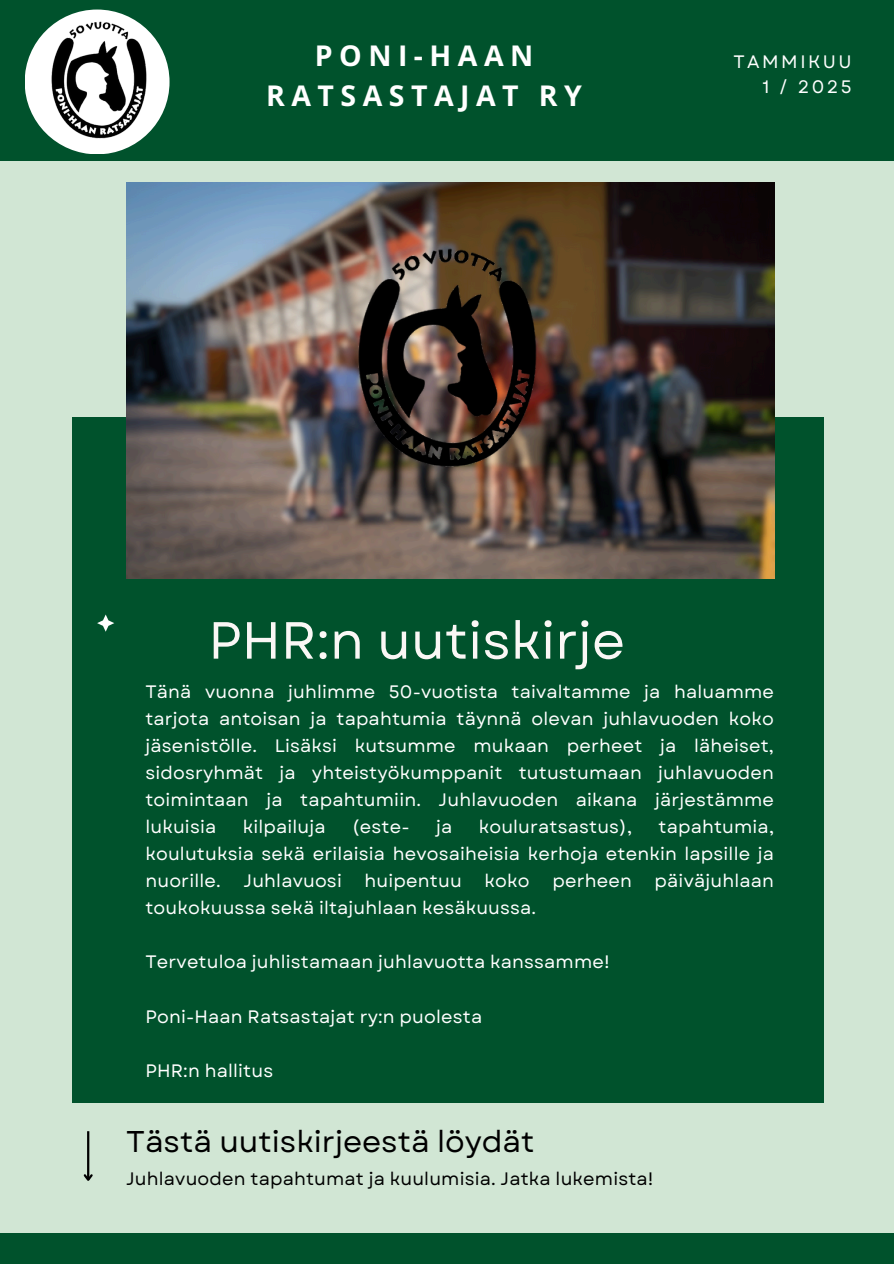
<style>
.page{position:relative;width:894px;height:1264px;background:#fff}
.page>*{position:absolute;margin:0;border:0;box-sizing:border-box;transform-origin:0 0}
.t1{font:52.05px "Garet";color:#faf7f5}
.t2{font:30px "Garet";color:#000}
.t3{font:700 28.5px/39.3px "Open Sans";letter-spacing:.225em;color:#fff;text-align:center}
.t4{font:18px/27px "Garet";letter-spacing:.01em;color:#fff;text-align:justify}
.t5{font:18px "Garet";letter-spacing:.01em;color:#000}
.t6{font:18px/24.8px "Garet";letter-spacing:.14em;color:#fff;text-align:right}
</style>
<div class="page">
<div style="left:0;top:0;width:893px;height:1263px;background:#d1e6d4"></div>
<div style="left:0;top:1232px;width:893px;height:31px;background:#00522c"></div>
<div style="left:72px;top:418px;width:751px;height:684px;background:#00522c"></div>
<svg style="left:97px;top:614px;width:17px;height:17px"></svg>
<hr style="left:87px;top:1131px;width:2px;height:48px;background:#000">
<svg style="left:83px;top:1172px;width:10px;height:9px"></svg>
<div style="left:0;top:0;width:893px;height:161px;background:#00522c"></div>
<div style="left:25px;top:10px;width:144px;height:144px;background:#fff;border-radius:50%"></div>
<img style="left:126px;top:182px;width:648px;height:397px">
<img style="left:340px;top:198px;width:239px;height:327px">
<img style="left:42px;top:9px;width:127px;height:145px">
<h2 class="t3" style="left:266px;top:35px;width:317px">PONI-HAAN<br>RATSASTAJAT RY</h2>
<h4 class="t6" style="left:733px;top:50px;width:120px">TAMMIKUU<br>1 / 2025</h4>
<p class="t1" style="left:208px;top:603px;width:418px">PHR:n uutiskirje</p>
<p class="t4" style="left:145px;top:678px;width:630px">Tänä vuonna juhlimme 50-vuotista taivaltamme ja haluamme tarjota antoisan ja tapahtumia täynnä olevan juhlavuoden koko jäsenistölle. Lisäksi kutsumme mukaan perheet ja läheiset, sidosryhmät ja yhteistyökumppanit tutustumaan juhlavuoden toimintaan ja tapahtumiin. Juhlavuoden aikana järjestämme lukuisia</p>
<p class="t4" style="left:242px;top:813px;width:84px">kilpailuja</p>
<p class="t4" style="left:352px;top:813px;width:59px">(este-</p>
<p class="t4" style="left:436px;top:813px;width:18px">ja</p>
<p class="t4" style="left:478px;top:813px;width:155px">kouluratsastus),</p>
<p class="t4" style="left:145px;top:813px;width:630px;text-indent:513px">tapahtumia, koulutuksia sekä erilaisia hevosaiheisia kerhoja etenkin lapsille ja nuorille.</p>
<p class="t4" style="left:243px;top:867px;width:100px">Juhlavuosi</p>
<p class="t4" style="left:364px;top:867px;width:99px">huipentuu</p>
<p class="t4" style="left:484px;top:867px;width:47px">koko</p>
<p class="t4" style="left:552px;top:867px;width:81px">perheen</p>
<p class="t4" style="left:654px;top:867px;width:121px">päiväjuhlaan</p>
<p class="t4" style="left:145px;top:894px;width:392px">toukokuussa sekä iltajuhlaan kesäkuussa.</p>
<p class="t4" style="left:145px;top:948px;width:465px">Tervetuloa juhlistamaan juhlavuotta kanssamme!</p>
<h1 class="t4" style="left:145px;top:1002px;width:338px">Poni-Haan Ratsastajat ry:n puolesta</h1>
<p class="t4" style="left:145px;top:1056px;width:129px">PHR:n hallitus</p>
<p class="t2" style="left:126px;top:1119px;width:410px">Tästä uutiskirjeestä löydät</p>
<p class="t5" style="left:126px;top:1166px;width:529px">Juhlavuoden tapahtumat ja kuulumisia. Jatka lukemista!</p>
</div>
